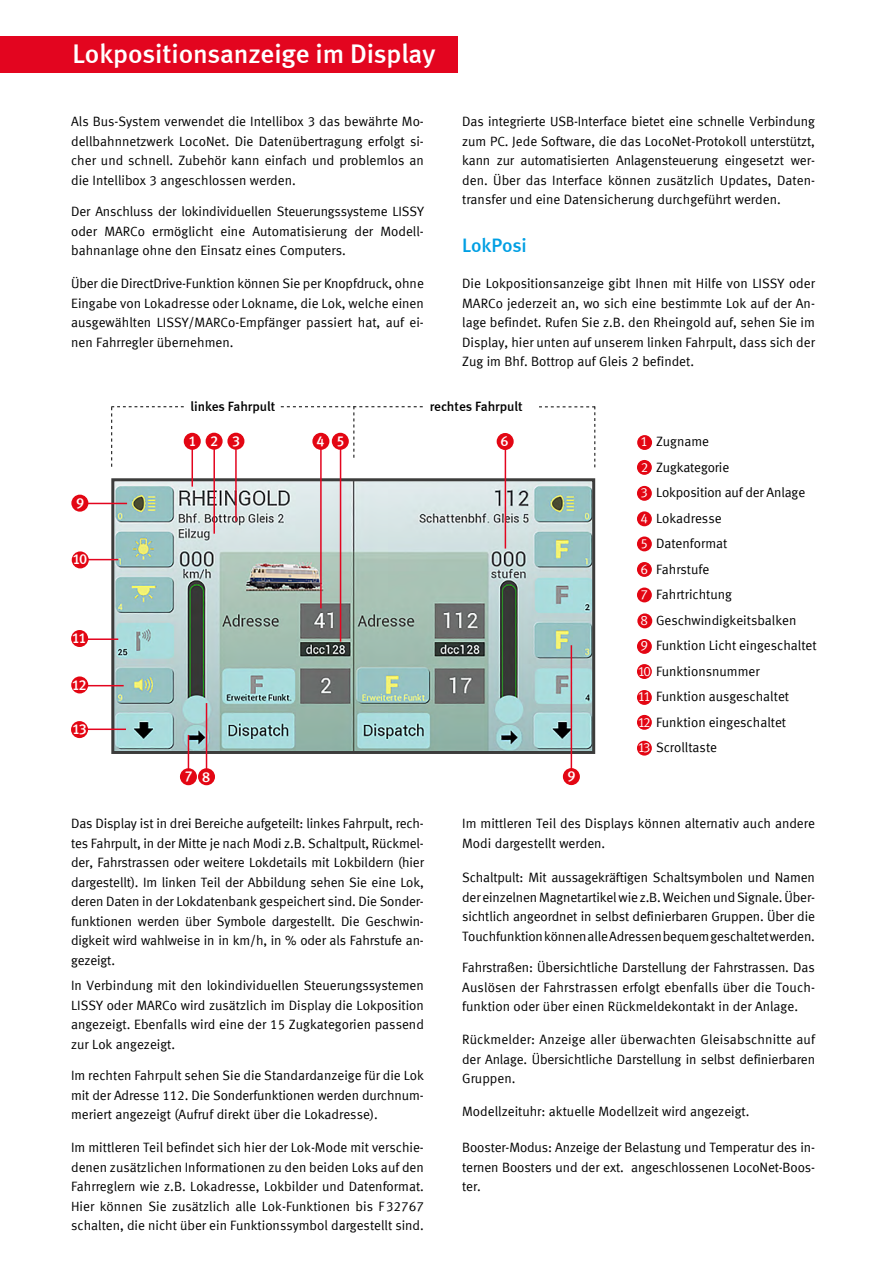
<style>
.page{position:relative;width:885px;height:1263px;background:#fff}
.page>*{position:absolute;margin:0;border:0;box-sizing:border-box;transform-origin:0 0}
.Head_Balken{font:27px "Meta Medium LF";letter-spacing:-.005em;color:#fff}
.Text__2_5{font:19.5px "Meta Medium LF";letter-spacing:-.01em;color:#009fe3}
.Text_fett{font:14.55px "Meta Medium LF";letter-spacing:-.105em;color:#fff}
.Text__2_5-2{font:13.5px/19.5px "Meta Normal LF";color:#000;text-align:justify}
.Text_fett-2{font:13.5px "Meta Normal LF";color:#000}
.Text_fett-3{font:13.5px "Meta Medium LF";color:#000}
.s1{color:#fff}
</style>
<div class="page">
<div style="left:0;top:36px;width:457px;height:36px;background:#e3051f"></div>
<img style="left:115px;top:482px;width:476px;height:268px">
<div style="left:111px;top:478px;width:484px;height:276px;border:3px solid #3c3c3b"></div>
<hr style="left:235px;top:435px;width:2px;height:86px;background:#e3051f">
<hr style="left:320px;top:436px;width:1px;height:172px;background:#e3051f">
<hr style="left:213px;top:438px;width:2px;height:96px;background:#e3051f">
<div style="left:205px;top:433px;width:17px;height:17px;background:#e30613;border-radius:50%"></div>
<hr style="left:191px;top:437px;width:2px;height:50px;background:#e3051f">
<div style="left:184px;top:433px;width:17px;height:17px;background:#e30613;border-radius:50%"></div>
<hr style="left:340px;top:440px;width:1px;height:202px;background:#e3051f">
<hr style="left:188px;top:735px;width:1px;height:34px;background:#e3051f">
<div style="left:180px;top:768px;width:17px;height:17px;background:#e30613;border-radius:50%"></div>
<hr style="left:75px;top:638px;width:43px;height:2px;background:#e3051f">
<div style="left:71px;top:630px;width:17px;height:17px;background:#e30613;border-radius:50%"></div>
<hr style="left:206px;top:703px;width:1px;height:67px;background:#e3051f">
<div style="left:198px;top:768px;width:17px;height:17px;background:#e30613;border-radius:50%"></div>
<hr style="left:570px;top:645px;width:2px;height:125px;background:#e3051f">
<div style="left:563px;top:768px;width:17px;height:17px;background:#e30613;border-radius:50%"></div>
<hr style="left:78px;top:728px;width:48px;height:2px;background:#e3051f">
<div style="left:71px;top:721px;width:17px;height:17px;background:#e30613;border-radius:50%"></div>
<hr style="left:83px;top:503px;width:44px;height:1px;background:#e3051f">
<div style="left:71px;top:495px;width:17px;height:17px;background:#e30613;border-radius:50%"></div>
<svg style="left:539px;top:406px;width:56px;height:61px"></svg>
<svg style="left:111px;top:406px;width:73px;height:61px"></svg>
<div style="left:637px;top:741px;width:14px;height:15px;background:#e30613;border-radius:50%"></div>
<div style="left:637px;top:715px;width:14px;height:15px;background:#e30613;border-radius:50%"></div>
<div style="left:637px;top:435px;width:15px;height:15px;background:#e30613;border-radius:50%"></div>
<div style="left:637px;top:460px;width:14px;height:15px;background:#e30613;border-radius:50%"></div>
<div style="left:637px;top:486px;width:14px;height:15px;background:#e30613;border-radius:50%"></div>
<div style="left:637px;top:511px;width:14px;height:15px;background:#e30613;border-radius:50%"></div>
<div style="left:637px;top:536px;width:14px;height:15px;background:#e30613;border-radius:50%"></div>
<div style="left:637px;top:562px;width:14px;height:15px;background:#e30613;border-radius:50%"></div>
<div style="left:637px;top:587px;width:14px;height:15px;background:#e30613;border-radius:50%"></div>
<div style="left:637px;top:613px;width:15px;height:15px;background:#e30613;border-radius:50%"></div>
<div style="left:637px;top:639px;width:14px;height:15px;background:#e30613;border-radius:50%"></div>
<div style="left:637px;top:664px;width:14px;height:15px;background:#e30613;border-radius:50%"></div>
<div style="left:637px;top:690px;width:14px;height:15px;background:#e30613;border-radius:50%"></div>
<hr style="left:85px;top:559px;width:33px;height:1px;background:#e3051f">
<div style="left:72px;top:551px;width:17px;height:17px;background:#e30613;border-radius:50%"></div>
<svg style="left:281px;top:406px;width:141px;height:52px"></svg>
<hr style="left:504px;top:439px;width:2px;height:110px;background:#e3051f">
<div style="left:496px;top:433px;width:17px;height:17px;background:#e30613;border-radius:50%"></div>
<hr style="left:75px;top:685px;width:49px;height:1px;background:#e3051f">
<div style="left:71px;top:676px;width:17px;height:17px;background:#e30613;border-radius:50%"></div>
<div style="left:227px;top:433px;width:17px;height:17px;background:#e30613;border-radius:50%"></div>
<p class="Head_Balken" style="left:73px;top:38px;width:364px">Lokpositionsanzeige im Display</p>
<p class="Text__2_5-2" style="left:71px;top:111px;width:354px">Als Bus-System verwendet die Intellibox 3 das bewährte Mo&shy;dellbahnnetzwerk LocoNet. Die Datenübertragung erfolgt si&shy;cher und schnell. Zubehör kann einfach und problemlos an die Intellibox 3 angeschlossen werden.</p>
<p class="Text__2_5-2" style="left:71px;top:201px;width:354px">Der Anschluss der lokindividuellen Steuerungssysteme LISSY oder MARCo ermöglicht eine Automatisierung der Modell&shy;bahnanlage ohne den Einsatz eines Computers.</p>
<p class="Text__2_5-2" style="left:71px;top:273px;width:354px">Über die DirectDrive-Funktion können Sie per Knopfdruck, ohne Eingabe von Lokadresse oder Lokname, die Lok, welche einen ausgewählten LISSY/MARCo-Empfänger passiert hat, auf ei&shy;nen Fahrregler übernehmen.</p>
<p class="Text__2_5-2" style="left:462px;top:111px;width:354px">Das integrierte USB-Interface bietet eine schnelle Verbindung zum PC. Jede Software, die das LocoNet-Protokoll unterstützt, kann zur automatisierten Anlagensteuerung eingesetzt wer&shy;den. Über das Interface können zusätzlich Updates, Daten&shy;transfer und eine Datensicherung durchgeführt werden.</p>
<p class="Text__2_5" style="left:462px;top:234px;width:66px">LokPosi</p>
<p class="Text__2_5-2" style="left:462px;top:273px;width:354px">Die Lokpositionsanzeige gibt Ihnen mit Hilfe von LISSY oder MARCo jederzeit an, wo sich eine bestimmte Lok auf der An&shy;lage befindet. Rufen Sie z.B. den Rheingold auf, sehen Sie im Display, hier unten auf unserem linken Fahrpult, dass sich der Zug im Bhf. Bottrop auf Gleis 2 befindet.</p>
<p class="Text_fett" style="left:76px;top:494px;width:10px">9</p>
<p class="Text_fett" style="left:73px;top:551px;width:16px">10</p>
<p class="Text_fett" style="left:72px;top:630px;width:16px">11</p>
<p class="Text_fett" style="left:72px;top:676px;width:16px">12</p>
<p class="Text_fett" style="left:72px;top:721px;width:16px">13</p>
<p class="Text_fett-3" style="left:190px;top:399px;width:86px">linkes Fahrpult</p>
<p class="Text_fett-3" style="left:429px;top:398px;width:94px">rechtes Fahrpult</p>
<p class="Text_fett" style="left:188px;top:433px;width:10px">1</p>
<p class="Text_fett" style="left:210px;top:432px;width:10px">2</p>
<p class="Text_fett" style="left:316px;top:432px;width:10px">4</p>
<p class="Text_fett" style="left:336px;top:432px;width:10px">5</p>
<p class="Text_fett" style="left:232px;top:432px;width:10px">3</p>
<p class="Text_fett" style="left:500px;top:433px;width:10px">6</p>
<p class="Text_fett" style="left:184px;top:768px;width:10px">7</p>
<p class="Text_fett" style="left:202px;top:768px;width:10px">8</p>
<p class="Text_fett" style="left:567px;top:768px;width:10px">9</p>
<p class="Text_fett-2" style="left:640px;top:434px;width:70px"><span class="s1">1</span> Zugname</p>
<p class="Text_fett-2" style="left:640px;top:459px;width:90px"><span class="s1">2</span> Zugkategorie</p>
<p class="Text_fett-2" style="left:640px;top:485px;width:166px"><span class="s1">3</span> Lokposition auf der Anlage</p>
<p class="Text_fett-2" style="left:640px;top:510px;width:82px"><span class="s1">4</span> Lokadresse</p>
<p class="Text_fett-2" style="left:640px;top:536px;width:88px"><span class="s1">5</span> Datenformat</p>
<p class="Text_fett-2" style="left:640px;top:561px;width:70px"><span class="s1">6</span> Fahrstufe</p>
<p class="Text_fett-2" style="left:640px;top:587px;width:93px"><span class="s1">7</span> Fahrtrichtung</p>
<p class="Text_fett-2" style="left:640px;top:612px;width:157px"><span class="s1">8</span> Geschwindigkeitsbalken</p>
<p class="Text_fett-2" style="left:640px;top:638px;width:177px"><span class="s1">9</span> Funktion Licht eingeschaltet</p>
<p class="Text_fett-2" style="left:638px;top:663px;width:123px"><span class="s1">10</span> Funktionsnummer</p>
<p class="Text_fett-2" style="left:638px;top:689px;width:153px"><span class="s1">11</span> Funktion ausgeschaltet</p>
<p class="Text_fett-2" style="left:637px;top:714px;width:150px"><span class="s1">12</span> Funktion eingeschaltet</p>
<p class="Text_fett-2" style="left:637px;top:740px;width:81px"><span class="s1">13</span> Scrolltaste</p>
<p class="Text__2_5-2" style="left:71px;top:813px;width:354px">Das Display ist in drei Bereiche aufgeteilt: linkes Fahrpult, rech&shy;tes Fahrpult, in der Mitte je nach Modi z.B. Schaltpult, Rückmel&shy;der, Fahrstrassen oder weitere Lokdetails mit Lokbildern (hier dargestellt). Im linken Teil der Abbildung sehen Sie eine Lok, deren Daten in der Lokdatenbank gespeichert sind. Die Sonder&shy;funktionen werden über Symbole dargestellt. Die Geschwin&shy;digkeit wird wahlweise in in km/h, in % oder als Fahrstufe an&shy;gezeigt.</p>
<p class="Text__2_5-2" style="left:71px;top:975px;width:354px">In Verbindung mit den lokindividuellen Steuerungssystemen LISSY oder MARCo wird zusätzlich im Display die Lokposition angezeigt. Ebenfalls wird eine der 15 Zugkategorien passend zur Lok angezeigt.</p>
<p class="Text__2_5-2" style="left:71px;top:1065px;width:354px">Im rechten Fahrpult sehen Sie die Standardanzeige für die Lok mit der Adresse 112. Die Sonderfunktionen werden durchnum&shy;meriert angezeigt (Aufruf direkt über die Lokadresse).</p>
<p class="Text__2_5-2" style="left:71px;top:1137px;width:354px">Im mittleren Teil befindet sich hier der Lok-Mode mit verschie&shy;denen zusätzlichen Informationen zu den beiden Loks auf den Fahrreglern wie z.B. Lokadresse, Lokbilder und Datenformat.<br>Hier können Sie zusätzlich alle Lok-Funktionen bis F32767 schalten, die nicht über ein Funktionssymbol dargestellt sind.</p>
<p class="Text__2_5-2" style="left:462px;top:813px;width:354px">Im mittleren Teil des Displays können alternativ auch andere<br>Modi dargestellt werden.</p>
<p class="Text__2_5-2" style="left:462px;top:867px;width:354px">Schaltpult: Mit aussagekräftigen Schaltsymbolen und Namen der einzelnen Magnetartikel wie z.B. Weichen und Signale. Über&shy;sichtlich angeordnet in selbst definierbaren Gruppen. Über die Touchfunktion können alle Adressen bequem geschaltet werden.</p>
<p class="Text__2_5-2" style="left:462px;top:957px;width:354px">Fahrstraßen: Übersichtliche Darstellung der Fahrstrassen. Das Auslösen der Fahrstrassen erfolgt ebenfalls über die Touch&shy;funktion oder über einen Rückmeldekontakt in der Anlage.</p>
<p class="Text__2_5-2" style="left:462px;top:1029px;width:354px">Rückmelder: Anzeige aller überwachten Gleisabschnitte auf der Anlage. Übersichtliche Darstellung in selbst definierbaren Gruppen.</p>
<p class="Text__2_5-2" style="left:462px;top:1101px;width:289px">Modellzeituhr: aktuelle Modellzeit wird angezeigt.</p>
<p class="Text__2_5-2" style="left:462px;top:1137px;width:354px">Booster-Modus: Anzeige der Belastung und Temperatur des in&shy;ternen Boosters und der ext. angeschlossenen LocoNet-Boos&shy;ter.</p>
</div>
